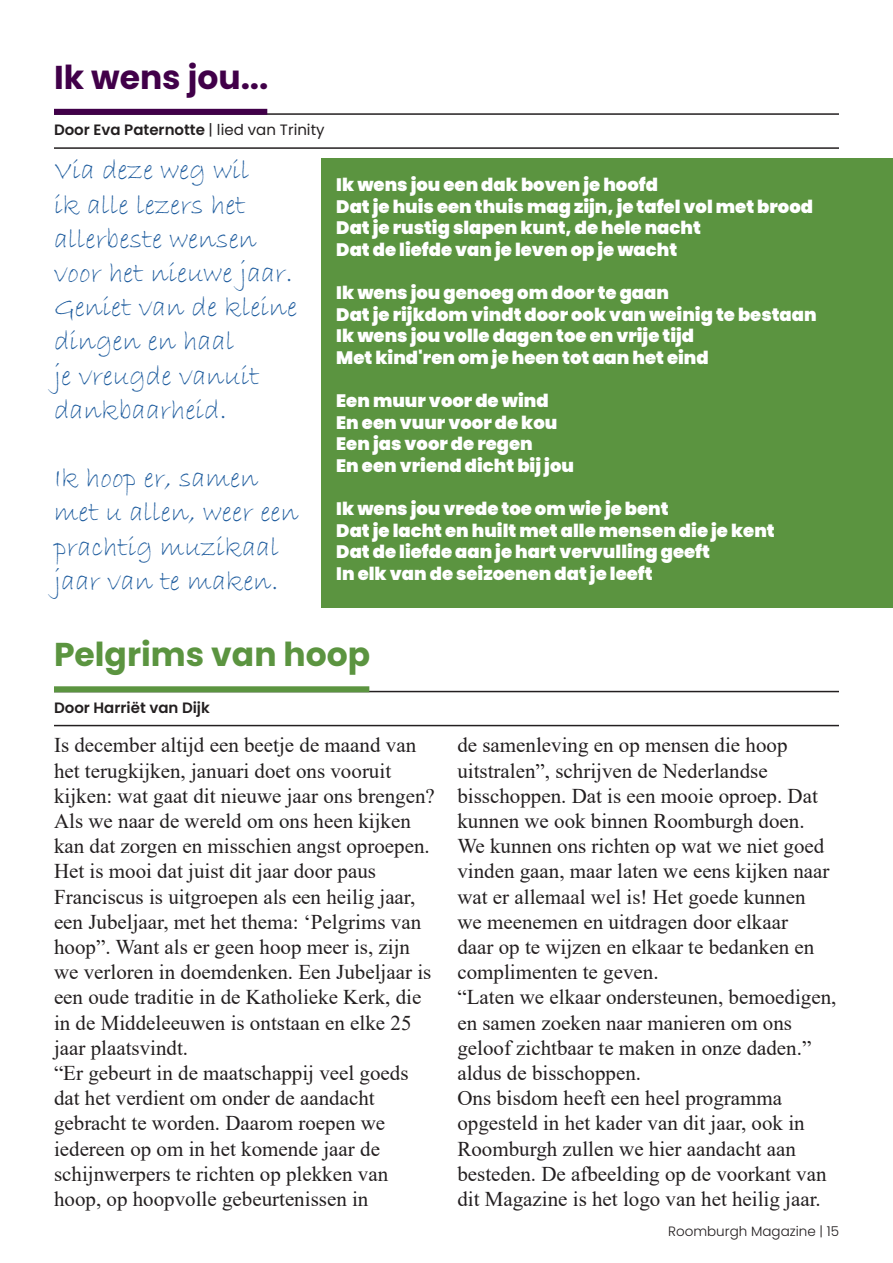
<style>
.page{position:relative;width:893px;height:1263px;background:#fff}
.page>*{position:absolute;margin:0;border:0;box-sizing:border-box;transform-origin:0 0}
.t1{font:700 33px "Poppins";color:#5b9440}
.t2{font:700 33px "Poppins";color:#410049}
.t3{font:28.5px/34.2px "Bradley Hand ITC";color:#215e9f}
.t4{font:21px/25.2px "Times New Roman";color:#231f20}
.t5{font:900 18px "Poppins";color:#fff}
.t6{font:600 15px "Poppins";color:#231f20}
.t7{font:300 13.5px "Poppins";color:#231f20}
.s1{font-weight:400}
</style>
<div class="page">
<hr style="left:54px;top:147px;width:785px;height:2px;background:#231f20">
<hr style="left:54px;top:725px;width:785px;height:1px;background:#231f20">
<hr style="left:54px;top:113px;width:785px;height:2px;background:#231f20">
<hr style="left:54px;top:691px;width:785px;height:1px;background:#231f20">
<div style="left:54px;top:109px;width:213px;height:6px;background:#410049"></div>
<div style="left:54px;top:686px;width:315px;height:6px;background:#5b9440"></div>
<div style="left:322px;top:158px;width:571px;height:450px;background:#5b9440"></div>
<p class="t2" style="left:54px;top:58px;width:216px">Ik wens jou...</p>
<p class="t6" style="left:54px;top:121px;width:272px">Door Eva Paternotte <span class="s1">| lied van Trinity</span></p>
<p class="t3" style="left:54px;top:154px;width:245px">Via deze weg wil<br>ik alle lezers het allerbeste wensen voor het nieuwe jaar.<br>Geniet van de kleine dingen en haal<br>je vreugde vanuit dankbaarheid.</p>
<p class="t3" style="left:54px;top:462px;width:246px">Ik hoop er, samen met u allen, weer een prachtig muzikaal jaar van te maken.</p>
<p class="t5" style="left:336px;top:174px;width:323px">Ik wens jou een dak boven je hoofd</p>
<p class="t5" style="left:336px;top:196px;width:478px">Dat je huis een thuis mag zijn, je tafel vol met brood</p>
<p class="t5" style="left:336px;top:218px;width:366px">Dat je rustig slapen kunt, de hele nacht</p>
<p class="t5" style="left:336px;top:239px;width:342px">Dat de liefde van je leven op je wacht</p>
<p class="t5" style="left:336px;top:282px;width:334px">Ik wens jou genoeg om door te gaan</p>
<p class="t5" style="left:336px;top:304px;width:482px">Dat je rijkdom vindt door ook van weinig te bestaan</p>
<p class="t5" style="left:336px;top:326px;width:359px">Ik wens jou volle dagen toe en vrije tijd</p>
<p class="t5" style="left:336px;top:347px;width:374px">Met kind'ren om je heen tot aan het eind</p>
<p class="t5" style="left:336px;top:390px;width:214px">Een muur voor de wind</p>
<p class="t5" style="left:336px;top:412px;width:223px">En een vuur voor de kou</p>
<p class="t5" style="left:336px;top:434px;width:198px">Een jas voor de regen</p>
<p class="t5" style="left:336px;top:455px;width:239px">En een vriend dicht bij jou</p>
<p class="t5" style="left:336px;top:498px;width:334px">Ik wens jou vrede toe om wie je bent</p>
<p class="t5" style="left:336px;top:520px;width:440px">Dat je lacht en huilt met alle mensen die je kent</p>
<p class="t5" style="left:336px;top:542px;width:375px">Dat de liefde aan je hart vervulling geeft</p>
<p class="t5" style="left:336px;top:563px;width:318px">In elk van de seizoenen dat je leeft</p>
<p class="t1" style="left:54px;top:635px;width:318px">Pelgrims van hoop</p>
<p class="t6" style="left:54px;top:699px;width:157px">Door Harriët van Dijk</p>
<p class="t4" style="left:54px;top:732px;width:382px">Is december altijd een beetje de maand van het terugkijken, januari doet ons vooruit kijken: wat gaat dit nieuwe jaar ons brengen?<br>Als we naar de wereld om ons heen kijken kan dat zorgen en misschien angst oproepen.<br>Het is mooi dat juist dit jaar door paus Franciscus is uitgroepen als een heilig jaar, een Jubeljaar, met het thema: ‘Pelgrims van hoop”. Want als er geen hoop meer is, zijn we verloren in doemdenken. Een Jubeljaar is een oude traditie in de Katholieke Kerk, die in de Middeleeuwen is ontstaan en elke 25 jaar plaatsvindt.</p>
<p class="t4" style="left:54px;top:1060px;width:356px">“Er gebeurt in de maatschappij veel goeds dat het verdient om onder de aandacht gebracht te worden. Daarom roepen we iedereen op om in het komende jaar de schijnwerpers te richten op plekken van hoop, op hoopvolle gebeurtenissen in</p>
<p class="t4" style="left:457px;top:732px;width:374px">de samenleving en op mensen die hoop uitstralen”, schrijven de Nederlandse bisschoppen. Dat is een mooie oproep. Dat kunnen we ook binnen Roomburgh doen.<br>We kunnen ons richten op wat we niet goed vinden gaan, maar laten we eens kijken naar wat er allemaal wel is! Het goede kunnen we meenemen en uitdragen door elkaar<br>daar op te wijzen en elkaar te bedanken en complimenten te geven.</p>
<p class="t4" style="left:457px;top:984px;width:381px">“Laten we elkaar ondersteunen, bemoedigen, en samen zoeken naar manieren om ons geloof zichtbaar te maken in onze daden.” aldus de bisschoppen.</p>
<p class="t4" style="left:457px;top:1085px;width:371px">Ons bisdom heeft een heel programma opgesteld in het kader van dit jaar, ook in Roomburgh zullen we hier aandacht aan besteden. De afbeelding op de voorkant van dit Magazine is het logo van het heilig jaar.</p>
<p class="t7" style="left:668px;top:1223px;width:172px">Roomburgh Magazine | 15</p>
</div>
